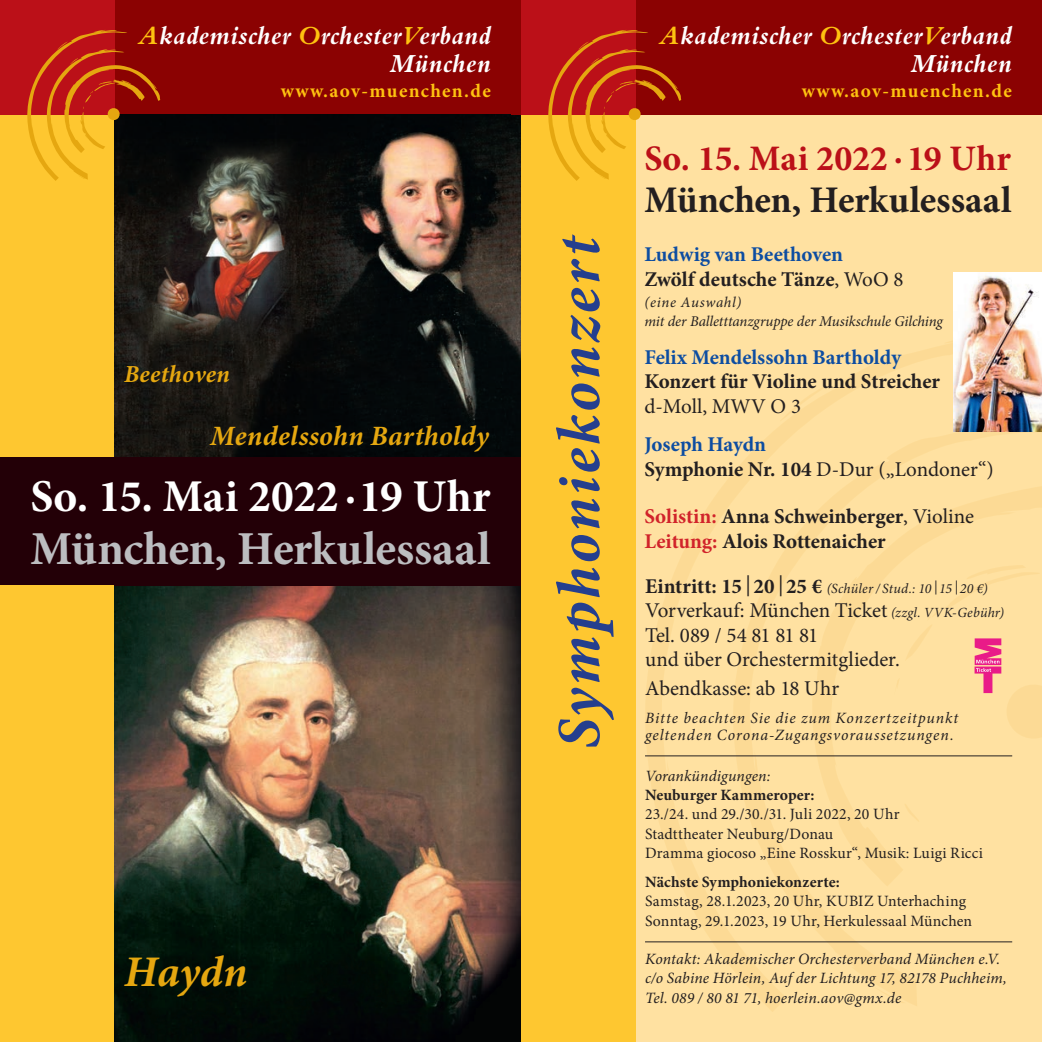
<style>
.page{position:relative;width:1042px;height:1042px;background:#fff}
.page>*{position:absolute;margin:0;border:0;box-sizing:border-box;transform-origin:0 0}
.t1{font:italic 700 61.25px "Minion Pro";letter-spacing:.045em;color:#253f8e}
.t2{font:700 47.25px "Minion Pro";letter-spacing:-.005em;color:#bcbdc0}
.t3{font:700 45.5px "Minion Pro";letter-spacing:-.005em;color:#fff}
.t4{font:italic 700 43.75px "Minion Pro";letter-spacing:-.005em;color:#e5a710}
.t5{font:700 37.62px "Minion Pro";color:#231f20}
.t6{font:700 35.88px "Minion Pro";color:#bb1018}
.t7{font:italic 700 28px "Minion Pro";letter-spacing:.01em;color:#e5a710}
.t8{font:italic 700 25.38px/28px "Bemtus T";letter-spacing:.015em;color:#fff;text-align:right}
.t9{font:italic 700 24.5px "Minion Pro";letter-spacing:.01em;color:#e5a710}
.t10{font:21px/24.5px "Minion Pro";letter-spacing:-.005em;color:#231f20}
.t11{font:700 21px/24.5px "Minion Pro";color:#231f20}
.t12{font:700 21px/24.5px "Minion Pro";color:#0d4da1}
.t13{font:700 19.25px "Minion Pro";letter-spacing:.07em;color:#fec210}
.t14{font:15.75px/19.2px "Minion Pro";letter-spacing:.01em;color:#231f20}
.t15{font:italic 15.75px/19.2px "Minion Pro";letter-spacing:.015em;color:#231f20}
.t16{font:italic 15.75px/17.5px "Minion Pro";letter-spacing:.06em;color:#231f20}
.t17{font:700 15.75px "Minion Pro";letter-spacing:.005em;color:#231f20}
.t18{font:italic 14.88px/19.2px "Minion Pro";letter-spacing:-.005em;color:#231f20}
.t19{font:italic 14px "Minion Pro";letter-spacing:.015em;color:#231f20}
.s1{color:#fec210}
.s2{color:#231f20}
.s3{font-weight:400;color:#231f20}
.s4{font-weight:700;color:#0d4da1}
.s5{font-weight:700}
.s6{color:#d1232a}
.s7{font-weight:400}
.s8{font-weight:700;font-style:normal;font-size:21px}
.s9{font-style:normal;font-size:21px}
.s10{font-style:italic;font-size:14px}
</style>
<div class="page">
<div style="left:0;top:114px;width:114px;height:928px;background:#fec730"></div>
<div style="left:0;top:0;width:531px;height:114px;background:#8b0202"></div>
<div style="left:0;top:0;width:114px;height:114px;background:#bb1018"></div>
<img style="left:114px;top:585px;width:407px;height:457px">
<img style="left:114px;top:114px;width:407px;height:343px">
<div style="left:521px;top:0;width:521px;height:1042px;background:#ffe1a1"></div>
<div style="left:521px;top:0;width:114px;height:1042px;background:#fec730"></div>
<svg style="left:635px;top:329px;width:407px;height:683px"></svg>
<div style="left:511px;top:0;width:531px;height:114px;background:#8b0202"></div>
<div style="left:521px;top:0;width:114px;height:114px;background:#bb1018"></div>
<svg style="left:546px;top:29px;width:135px;height:152px"></svg>
<svg style="left:25px;top:29px;width:279px;height:322px"></svg>
<div style="left:0;top:457px;width:521px;height:128px;background:#230007"></div>
<svg style="left:894px;top:565px;width:148px;height:176px"></svg>
<hr style="left:645px;top:755px;width:367px;height:1px;background:#231f20">
<hr style="left:645px;top:941px;width:367px;height:1px;background:#231f20">
<img style="left:953px;top:273px;width:89px;height:159px">
<h3 class="t8" style="left:139px;top:21px;width:353px"><span class="s1">A</span>kademischer <span class="s1">O</span>rchester<span class="s1">V</span>erband<br>München</h3>
<p class="t13" style="left:281px;top:77px;width:211px">www.aov-muenchen.de</p>
<h3 class="t9" style="left:124px;top:357px;width:107px">Beethoven</h3>
<h3 class="t7" style="left:210px;top:416px;width:280px">Mendelssohn Bartholdy</h3>
<h3 class="t3" style="left:31px;top:464px;width:461px">So. 15. Mai 2022 . 19 Uhr</h3>
<h2 class="t2" style="left:30px;top:516px;width:461px">München, Herkulessaal</h2>
<h3 class="t4" style="left:124px;top:940px;width:125px">Haydn</h3>
<h1 class="t1" style="left:536px;top:749px;width:516px;rotate:-90deg">Symphoniekonzert</h1>
<h3 class="t8" style="left:660px;top:21px;width:353px"><span class="s1">A</span>kademischer <span class="s1">O</span>rchester<span class="s1">V</span>erband<br>München</h3>
<p class="t13" style="left:802px;top:77px;width:211px">www.aov-muenchen.de</p>
<h3 class="t6" style="left:644px;top:133px;width:368px">So. 15. Mai 2022 .19 Uhr</h3>
<h3 class="t5" style="left:644px;top:173px;width:369px">München, Herkulessaal</h3>
<h3 class="t12" style="left:644px;top:242px;width:261px">Ludwig van Beethoven<br><span class="s2">Zwölf deutsche Tänze</span><span class="s3">, WoO 8</span></h3>
<p class="t18" style="left:644px;top:292px;width:300px">(eine Auswahl)<br>mit der Balletttanzgruppe der Musikschule Gilching</p>
<h3 class="t12" style="left:644px;top:344px;width:258px">Felix Mendelssohn Bartholdy</h3>
<h3 class="t11" style="left:644px;top:369px;width:297px">Konzert für Violine und Streicher</h3>
<h3 class="t10" style="left:644px;top:394px;width:158px">d-Moll, MWV O 3</h3>
<h3 class="t10" style="left:644px;top:432px;width:351px"><span class="s4">Joseph Haydn<br></span><span class="s5">Symphonie Nr. 104</span> D-Dur („Londoner“)</h3>
<h3 class="t11" style="left:644px;top:504px;width:331px"><span class="s6">Solistin:</span> Anna Schweinberger<span class="s7">, Violine<br></span><span class="s6">Leitung:</span> Alois Rottenaicher</h3>
<p class="t19" style="left:645px;top:578px;width:344px"><span class="s8">Eintritt: 15</span> <span class="s9">|</span> <span class="s8">20</span> <span class="s9">|</span> <span class="s8">25 €</span> (Schüler / Stud.: 10 | 15 | 20 €)</p>
<h3 class="t10" style="left:645px;top:598px;width:361px">Vorverkauf: München Ticket <span class="s10">(zzgl. VVK-Gebühr)<br></span>Tel. 089 / 54 81 81 81<br>und über Orchestermitglieder.</h3>
<h3 class="t10" style="left:645px;top:676px;width:196px">Abendkasse: ab 18 Uhr</h3>
<p class="t16" style="left:645px;top:709px;width:315px">Bitte beachten Sie die zum Konzertzeitpunkt geltenden Corona-Zugangsvoraussetzungen.</p>
<p class="t15" style="left:645px;top:766px;width:127px">Vorankündigungen:</p>
<p class="t17" style="left:645px;top:784px;width:171px">Neuburger Kammeroper:</p>
<p class="t14" style="left:645px;top:805px;width:339px">23./24. und 29./30./31. Juli 2022, 20 Uhr<br>Stadttheater Neuburg/Donau<br>Dramma giocoso „Eine Rosskur“, Musik: Luigi Ricci</p>
<p class="t17" style="left:645px;top:871px;width:196px">Nächste Symphoniekonzerte:</p>
<p class="t14" style="left:645px;top:891px;width:329px">Samstag, 28.1.2023, 20 Uhr, KUBIZ Unterhaching<br>Sonntag, 29.1.2023, 19 Uhr, Herkulessaal München</p>
<p class="t15" style="left:645px;top:949px;width:363px">Kontakt: Akademischer Orchesterverband München e.V. c/o Sabine Hörlein, Auf der Lichtung 17, 82178 Puchheim,<br>Tel. 089 / 80 81 71, hoerlein.aov@gmx.de</p>
</div>
